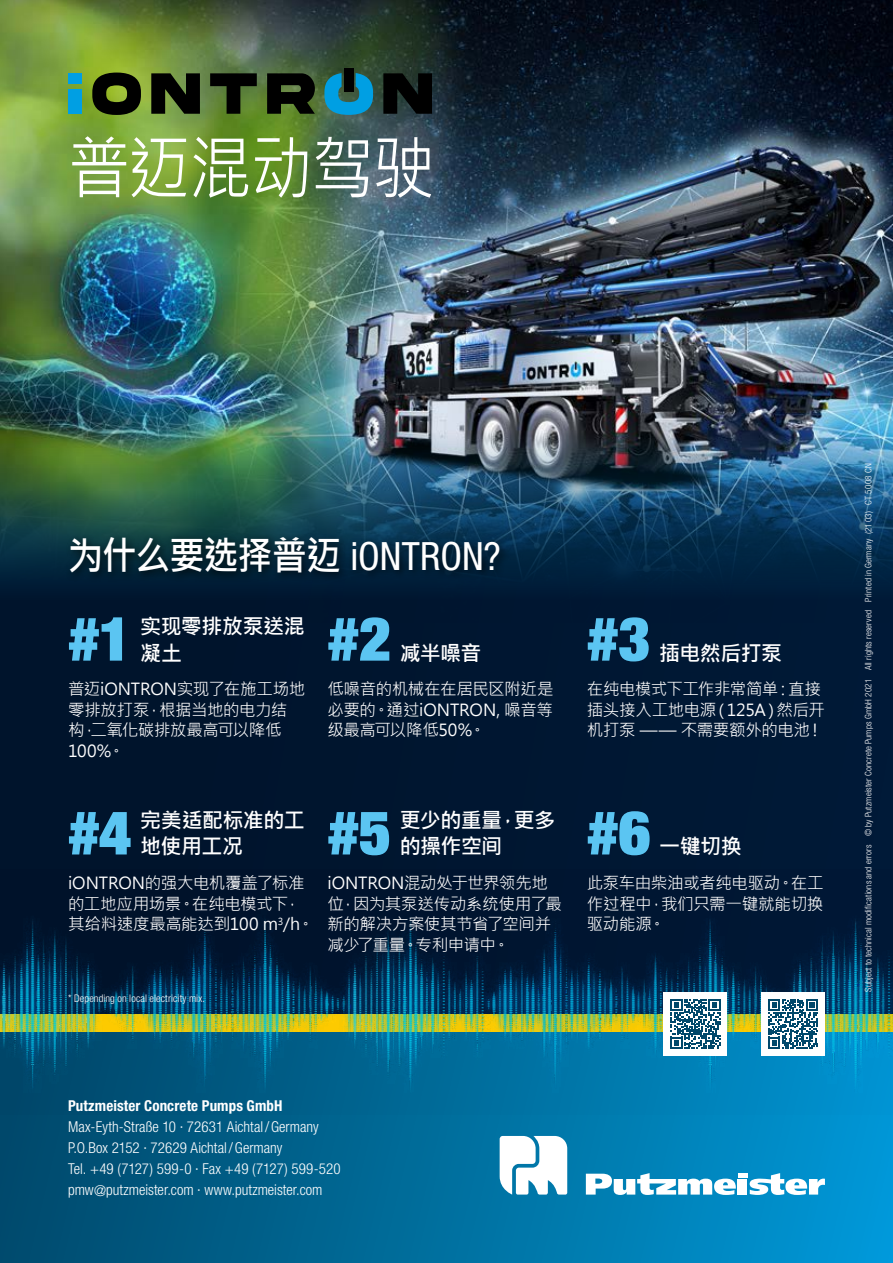
<style>
.page{position:relative;width:893px;height:1263px;background:#fff}
.page>*{position:absolute;margin:0;border:0;box-sizing:border-box;transform-origin:0 0}
.t1{font:69px "Microsoft Jheng Hei";letter-spacing:-.02em;color:#fff;scale:.9 1}
.t2{font:900 condensed 61.05px "Helvetica Neue LT Pro";color:#5bc5f2}
.t3{font:700 39px "Microsoft Jheng Hei";letter-spacing:-.03em;color:#fff;scale:.9 1}
.t4{font:700 21px/26.2px "Microsoft Jheng Hei";letter-spacing:-.025em;color:#fff}
.t5{font:16.5px/20.7px "Microsoft Jheng Hei";letter-spacing:-.02em;color:#fff}
.t6{font:300 condensed 15px/21px "Helvetica Neue LT Pro";color:#fff}
.t7{font:700 condensed 15px "Helvetica Neue LT Pro";letter-spacing:.005em;color:#fff}
.t8{font:300 condensed 10.5px "Helvetica Neue LT Pro";letter-spacing:.015em;color:#fff}
.t9{font:300 condensed 9px "Helvetica Neue LT Pro";letter-spacing:.02em;color:#fff}
.s1{font-family:"Helvetica Neue LT Pro";font-weight:400;font-stretch:condensed}
</style>
<div class="page">
<div style="left:0;top:1031px;width:893px;height:232px;background:linear-gradient(to right,#004869,#0098d6)"></div>
<svg style="left:500px;top:1136px;width:67px;height:58px"></svg>
<svg style="left:586px;top:1173px;width:239px;height:22px"></svg>
<img style="left:0;top:0;width:893px;height:469px">
<svg style="left:0;top:469px;width:893px;height:400px;background:#05213a"></svg>
<img style="left:0;top:869px;width:893px;height:246px">
<div style="left:0;top:910px;width:893px;height:188px;background:#009fe3;opacity:.75"></div>
<div style="left:68px;top:89px;width:14px;height:25px;background:#009fe3"></div>
<div style="left:68px;top:73px;width:14px;height:11px;background:#009fe3"></div>
<svg style="left:151px;top:73px;width:49px;height:41px;background:#1b2310"></svg>
<svg style="left:92px;top:73px;width:49px;height:42px;background:#2c360f"></svg>
<svg style="left:267px;top:73px;width:48px;height:41px;background:#151d0d"></svg>
<svg style="left:383px;top:73px;width:49px;height:41px;background:#090d0c"></svg>
<svg style="left:210px;top:73px;width:47px;height:41px;background:#2f411b"></svg>
<svg style="left:324px;top:73px;width:49px;height:42px;background:#1587ab"></svg>
<div style="left:344px;top:68px;width:9px;height:24px;background:#000"></div>
<div style="left:664px;top:992px;width:63px;height:63px;background:#fff"></div>
<svg style="left:671px;top:999px;width:49px;height:50px"></svg>
<div style="left:761px;top:992px;width:64px;height:63px;background:#fff"></div>
<svg style="left:768px;top:999px;width:50px;height:50px"></svg>
<div style="left:65px;top:532px;width:445px;height:50px;background:#000;opacity:.75"></div>
<h1 class="t1" style="left:68px;top:125px;width:409px">普迈混动驾驶</h1>
<h3 class="t3" style="left:68px;top:531px;width:482px">为什么要选择普迈 <span class="s1">iONTRON?</span></h3>
<p class="t4" style="left:140px;top:613px;width:166px">实现零排放泵送混凝土</p>
<h2 class="t2" style="left:68px;top:600px;width:64px">#1</h2>
<h2 class="t2" style="left:327px;top:600px;width:65px">#2</h2>
<h2 class="t2" style="left:587px;top:600px;width:64px">#3</h2>
<p class="t4" style="left:400px;top:640px;width:83px">减半噪音</p>
<p class="t4" style="left:659px;top:640px;width:125px">插电然后打泵</p>
<p class="t5" style="left:68px;top:679px;width:239px">普迈iONTRON实现了在施工场地零排放打泵，根据当地的电力结构，二氧化碳排放最高可以降低<br>100%。</p>
<p class="t5" style="left:327px;top:679px;width:228px;text-align:justify">低噪音的机械在在居民区附近是必要的。通过iONTRON, 噪音等级最高可以降低50%。</p>
<p class="t5" style="left:587px;top:679px;width:240px">在纯电模式下工作非常简单：直接插头接入工地电源（125A）然后开机打泵 —— 不需要额外的电池！</p>
<p class="t4" style="left:140px;top:807px;width:166px">完美适配标准的工地使用工况</p>
<p class="t4" style="left:400px;top:807px;width:157px">更少的重量，更多的操作空间</p>
<h2 class="t2" style="left:68px;top:794px;width:64px">#4</h2>
<h2 class="t2" style="left:327px;top:794px;width:64px">#5</h2>
<h2 class="t2" style="left:587px;top:794px;width:65px">#6</h2>
<p class="t5" style="left:327px;top:872px;width:236px">iONTRON混动处于世界领先地位，因为其泵送传动系统使用了最新的解决方案使其节省了空间并减少了重量。专利申请中。</p>
<p class="t5" style="left:587px;top:872px;width:238px;text-align:justify">此泵车由柴油或者纯电驱动。在工作过程中，我们只需一键就能切换驱动能源。</p>
<p class="t4" style="left:659px;top:834px;width:84px">一键切换</p>
<p class="t5" style="left:68px;top:872px;width:248px">iONTRON的强大电机覆盖了标准的工地应用场景。在纯电模式下，其给料速度最高能达到100 m<sup>3</sup>/h。</p>
<p class="t8" style="left:68px;top:993px;width:138px">* Depending on local electricity mix.</p>
<p class="t7" style="left:68px;top:1096px;width:216px">Putzmeister Concrete Pumps GmbH</p>
<p class="t6" style="left:68px;top:1116px;width:274px">Max-Eyth-Straße 10 · 72631 Aichtal/Germany P.O.Box 2152 · 72629 Aichtal/Germany<br>Tel. +49 (7127) 599-0 · Fax +49 (7127) 599-520 pmw@putzmeister.com · www.putzmeister.com</p>
<p class="t9" style="left:863px;top:992px;width:530px;rotate:-90deg">Subject to technical modifications and errors © by Putzmeister Concrete Pumps GmbH 2021 All rights reserved Printed in Germany (2103) CT 5008 CN</p>
</div>
